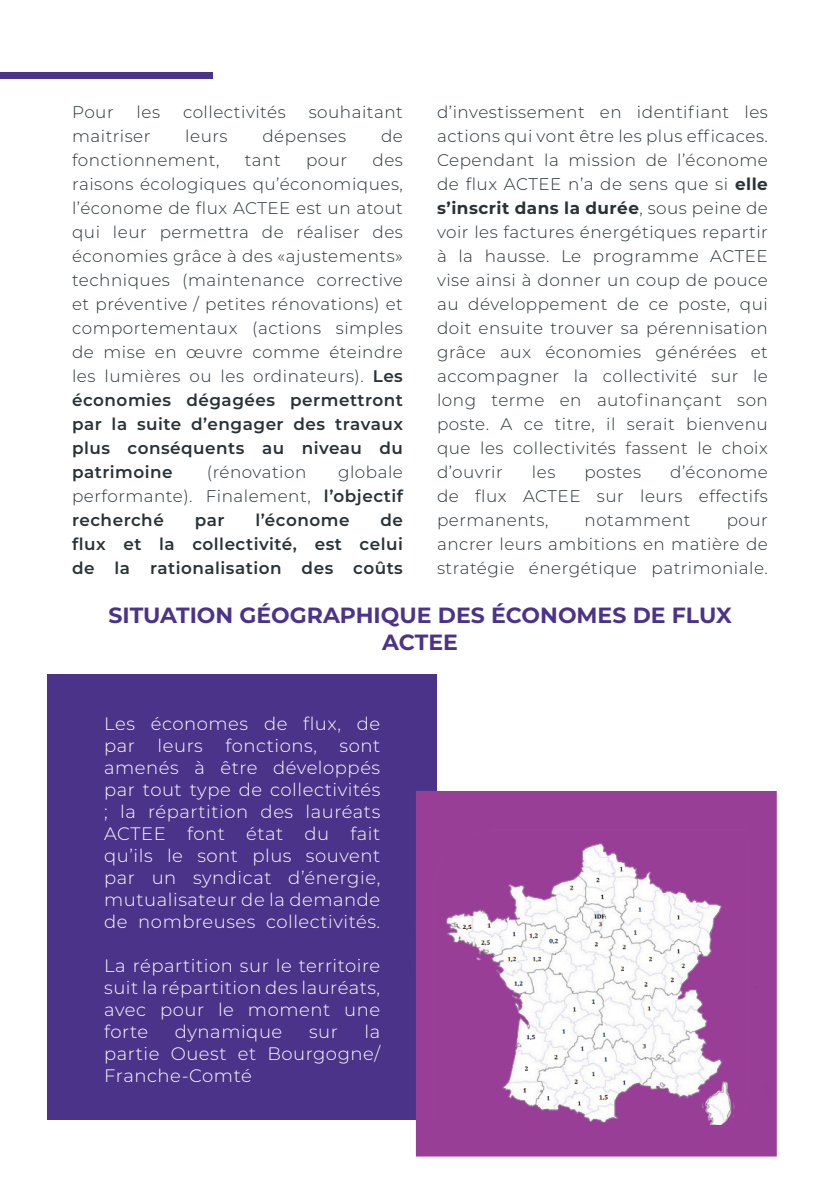
<style>
.page{position:relative;width:840px;height:1191px;background:#fff}
.page>*{position:absolute;margin:0;border:0;box-sizing:border-box;transform-origin:0 0}
.t1{font:700 22px/26.4px "Montserrat";color:#4b338a;text-align:center}
.t2{font:300 18px/22px "Montserrat";letter-spacing:.03em;color:#fff;text-align:justify}
.t3{font:300 16.8px/24px "Montserrat";letter-spacing:.03em;color:#283237;text-align:justify}
.t4{font:600 16.8px/24px "Montserrat";letter-spacing:.03em;color:#283237;text-align:justify}
.s1{font-weight:700}
.s2{font-weight:600}
</style>
<div class="page">
<div style="left:47px;top:674px;width:390px;height:445px;background:#4b338a"></div>
<div style="left:415px;top:791px;width:361px;height:365px;background:#983e96"></div>
<img style="left:404px;top:823px;width:371px;height:301px">
<div style="left:0;top:72px;width:212px;height:6px;background:#4b338a"></div>
<p class="t3" style="left:437px;top:100px;width:332px">d’investissement en identifiant les actions qui vont être les plus efficaces.</p>
<p class="t3" style="left:437px;top:148px;width:332px">Cependant la mission de l’économe de flux ACTEE n’a de sens que si <span class="s1">elle s’inscrit dans la durée</span>, sous peine de voir les factures énergétiques repartir à la hausse. Le programme ACTEE vise ainsi à donner un coup de pouce au développement de ce poste, qui doit ensuite trouver sa pérennisation grâce aux économies générées et accompagner la collectivité sur le long terme en autofinançant son poste. A ce titre, il serait bienvenu que les collectivités fassent le choix d’ouvrir</p>
<p class="t3" style="left:72px;top:100px;width:43px">Pour</p>
<p class="t3" style="left:136px;top:100px;width:25px">les</p>
<p class="t3" style="left:183px;top:100px;width:104px">collectivités</p>
<p class="t3" style="left:308px;top:100px;width:96px">souhaitant</p>
<p class="t3" style="left:72px;top:124px;width:80px">maitriser</p>
<p class="t3" style="left:185px;top:124px;width:44px">leurs</p>
<p class="t3" style="left:262px;top:124px;width:85px">dépenses</p>
<p class="t3" style="left:381px;top:124px;width:23px">de</p>
<p class="t3" style="left:72px;top:148px;width:149px">fonctionnement,</p>
<p class="t3" style="left:244px;top:148px;width:37px">tant</p>
<p class="t3" style="left:306px;top:148px;width:43px">pour</p>
<p class="t3" style="left:72px;top:148px;width:332px;text-indent:300px">des raisons écologiques qu’économiques, l’économe de flux ACTEE est un atout qui leur permettra de réaliser des économies grâce à des «ajustements» techniques (maintenance corrective et préventive / petites rénovations) et comportementaux (actions simples de mise en œuvre comme éteindre les lumières ou les ordinateurs). <span class="s2">Les économies dégagées permettront par la suite d’engager des travaux plus conséquents au niveau du patrimoine</span></p>
<p class="t3" style="left:437px;top:460px;width:332px;text-indent:233px">d’économe de flux ACTEE sur leurs effectifs permanents,</p>
<p class="t3" style="left:72px;top:460px;width:332px;text-indent:266px">globale performante). Finalement, <span class="s2">l’objectif recherché</span></p>
<p class="t3" style="left:207px;top:460px;width:101px">(rénovation</p>
<p class="t3" style="left:531px;top:460px;width:25px">les</p>
<p class="t3" style="left:584px;top:460px;width:58px">postes</p>
<p class="t4" style="left:195px;top:507px;width:31px">par</p>
<p class="t4" style="left:255px;top:507px;width:96px">l’économe</p>
<p class="t4" style="left:72px;top:507px;width:332px;text-indent:308px">de flux et la collectivité, est celui de la rationalisation des coûts</p>
<p class="t3" style="left:584px;top:508px;width:108px">notamment</p>
<p class="t3" style="left:437px;top:508px;width:332px;text-indent:289px">pour ancrer leurs ambitions en matière de stratégie énergétique patrimoniale.</p>
<p class="t1" style="left:108px;top:601px;width:624px">SITUATION GÉOGRAPHIQUE DES ÉCONOMES DE FLUX<br>ACTEE</p>
<p class="t2" style="left:104px;top:712px;width:277px">Les économes de flux, de par</p>
<p class="t2" style="left:157px;top:734px;width:47px">leurs</p>
<p class="t2" style="left:225px;top:734px;width:93px">fonctions,</p>
<p class="t2" style="left:104px;top:734px;width:277px;text-indent:235px">sont amenés à être développés par tout type de collectivités ; la répartition des lauréats ACTEE font état du fait qu’ils le sont plus souvent par un syndicat d’énergie, mutualisateur de la demande de nombreuses collectivités.</p>
<p class="t2" style="left:104px;top:954px;width:277px">La répartition sur le territoire suit la répartition des lauréats, avec pour le moment une forte</p>
<p class="t2" style="left:104px;top:1020px;width:277px;text-indent:260px">la partie Ouest et Bourgogne/ Franche-Comté</p>
<p class="t2" style="left:175px;top:1020px;width:109px">dynamique</p>
<p class="t2" style="left:309px;top:1020px;width:30px">sur</p>
</div>
